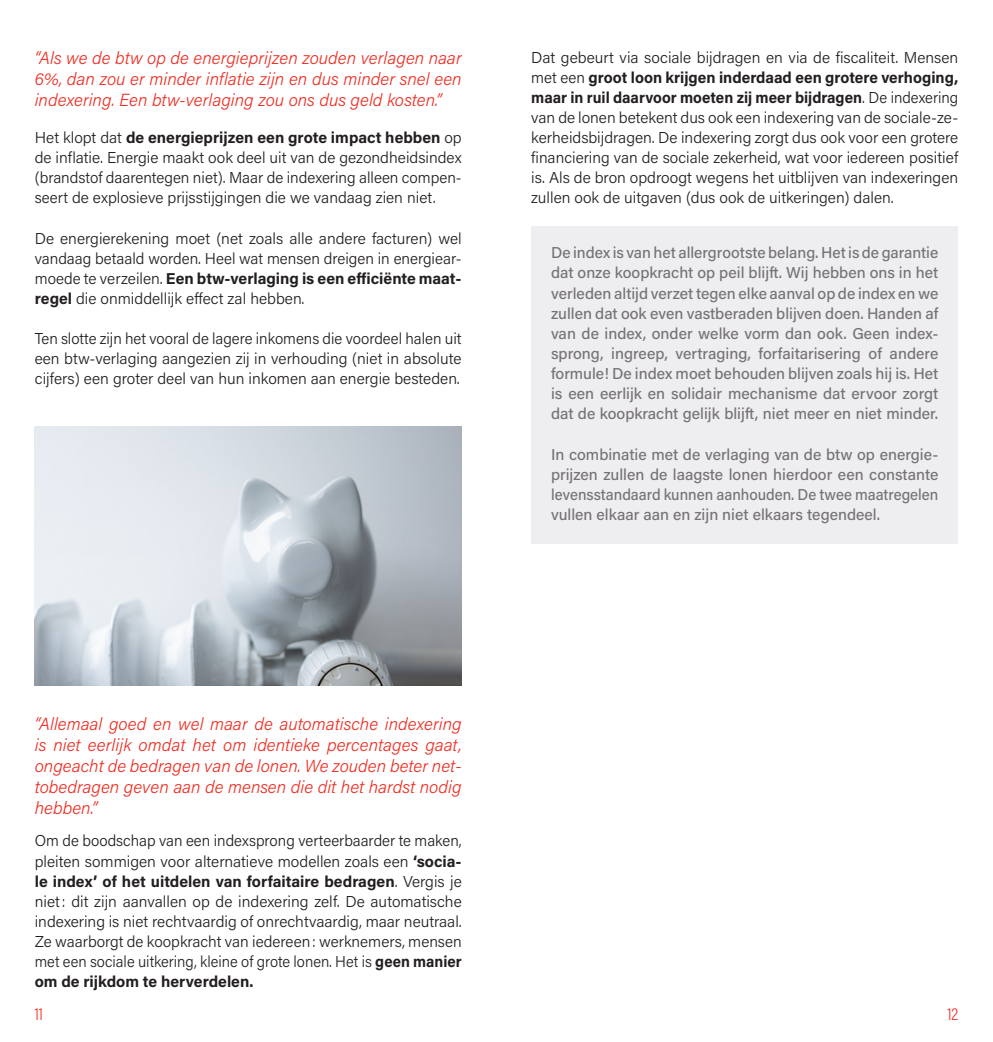
<style>
.page{position:relative;width:993px;height:1042px;background:#fff}
.page>*{position:absolute;margin:0;border:0;box-sizing:border-box;transform-origin:0 0}
.Italique{font:italic 300 17.5px/21px "Acumin Pro";color:#ee2e22;text-align:justify}
.t1{font:300 17.5px "Acumin Pro Cond";color:#ee2e22}
.Body{font:300 15.75px/20.1px "Acumin Pro";color:#231f20;text-align:justify}
.Cadre{font:500 15.75px/20.1px "Acumin Pro";color:#767277;text-align:justify}
.s1{font-weight:700}
</style>
<div class="page">
<div style="left:531px;top:227px;width:426px;height:317px;background:#eeeef0"></div>
<img style="left:35px;top:427px;width:426px;height:259px">
<p class="Italique" style="left:35px;top:46px;width:428px">“Als we de btw op de energieprijzen zouden verlagen naar 6%, dan zou er minder inflatie zijn en dus minder snel een indexering. Een btw-verlaging zou ons dus geld kosten.”</p>
<p class="Body" style="left:35px;top:127px;width:428px">Het klopt dat <span class="s1">de energieprijzen een grote impact hebben</span> op de inflatie. Energie maakt ook deel uit van de gezondheidsindex (brandstof daarentegen niet). Maar de indexering alleen compen&shy;seert de explosieve prijsstijgingen die we vandaag zien niet.</p>
<p class="Body" style="left:35px;top:227px;width:428px">De energierekening moet (net zoals alle andere facturen) wel vandaag betaald worden. Heel wat mensen dreigen in energiear&shy;moede te verzeilen. <span class="s1">Een btw-verlaging is een efficiënte maat&shy;regel</span> die onmiddellijk effect zal hebben.</p>
<p class="Body" style="left:35px;top:328px;width:428px">Ten slotte zijn het vooral de lagere inkomens die voordeel halen uit een btw-verlaging aangezien zij in verhouding (niet in absolute cijfers) een groter deel van hun inkomen aan energie besteden.</p>
<p class="Body" style="left:531px;top:47px;width:428px">Dat gebeurt via sociale bijdragen en via de fiscaliteit. Mensen met een <span class="s1">groot loon krijgen inderdaad een grotere verhoging, maar in ruil daarvoor moeten zij meer bijdragen</span>. De indexering van de lonen betekent dus ook een indexering van de sociale-ze&shy;kerheidsbijdragen. De indexering zorgt dus ook voor een grotere financiering van de sociale zekerheid, wat voor iedereen positief is. Als de bron opdroogt wegens het uitblijven van indexeringen zullen ook de uitgaven (dus ook de uitkeringen) dalen.</p>
<p class="Cadre" style="left:551px;top:242px;width:388px">De index is van het allergrootste belang. Het is de garantie dat onze koopkracht op peil blijft. Wij hebben ons in het verleden altijd verzet tegen elke aanval op de index en we zullen dat ook even vastberaden blijven doen. Handen af van de index, onder welke vorm dan ook. Geen index&shy;sprong, ingreep, vertraging, forfaitarisering of andere formule! De index moet behouden blijven zoals hij is. Het is een eerlijk en solidair mechanisme dat ervoor zorgt dat de koopkracht gelijk blijft, niet meer en niet minder.</p>
<p class="Cadre" style="left:551px;top:443px;width:388px">In combinatie met de verlaging van de btw op energie&shy;prijzen zullen de laagste lonen hierdoor een constante levensstandaard kunnen aanhouden. De twee maatregelen vullen elkaar aan en zijn niet elkaars tegendeel.</p>
<p class="Italique" style="left:35px;top:713px;width:428px">“Allemaal goed en wel maar de automatische indexering is niet eerlijk omdat het om identieke percentages gaat, ongeacht de bedragen van de lonen. We zouden beter net&shy;tobedragen geven aan de mensen die dit het hardst nodig hebben.”</p>
<p class="Body" style="left:35px;top:830px;width:428px">Om de boodschap van een indexsprong verteerbaarder te maken, pleiten sommigen voor alternatieve modellen zoals een <span class="s1">‘socia&shy;le index’ of het uitdelen van forfaitaire bedragen</span>. Vergis je niet: dit zijn aanvallen op de indexering zelf. De automatische indexering is niet rechtvaardig of onrechtvaardig, maar neutraal.<br>Ze waarborgt de koopkracht van iedereen: werknemers, mensen met een sociale uitkering, kleine of grote lonen. Het is <span class="s1">geen manier om de rijkdom te herverdelen.</span></p>
<p class="t1" style="left:35px;top:1003px;width:10px">11</p>
<p class="t1" style="left:947px;top:1003px;width:12px">12</p>
</div>
